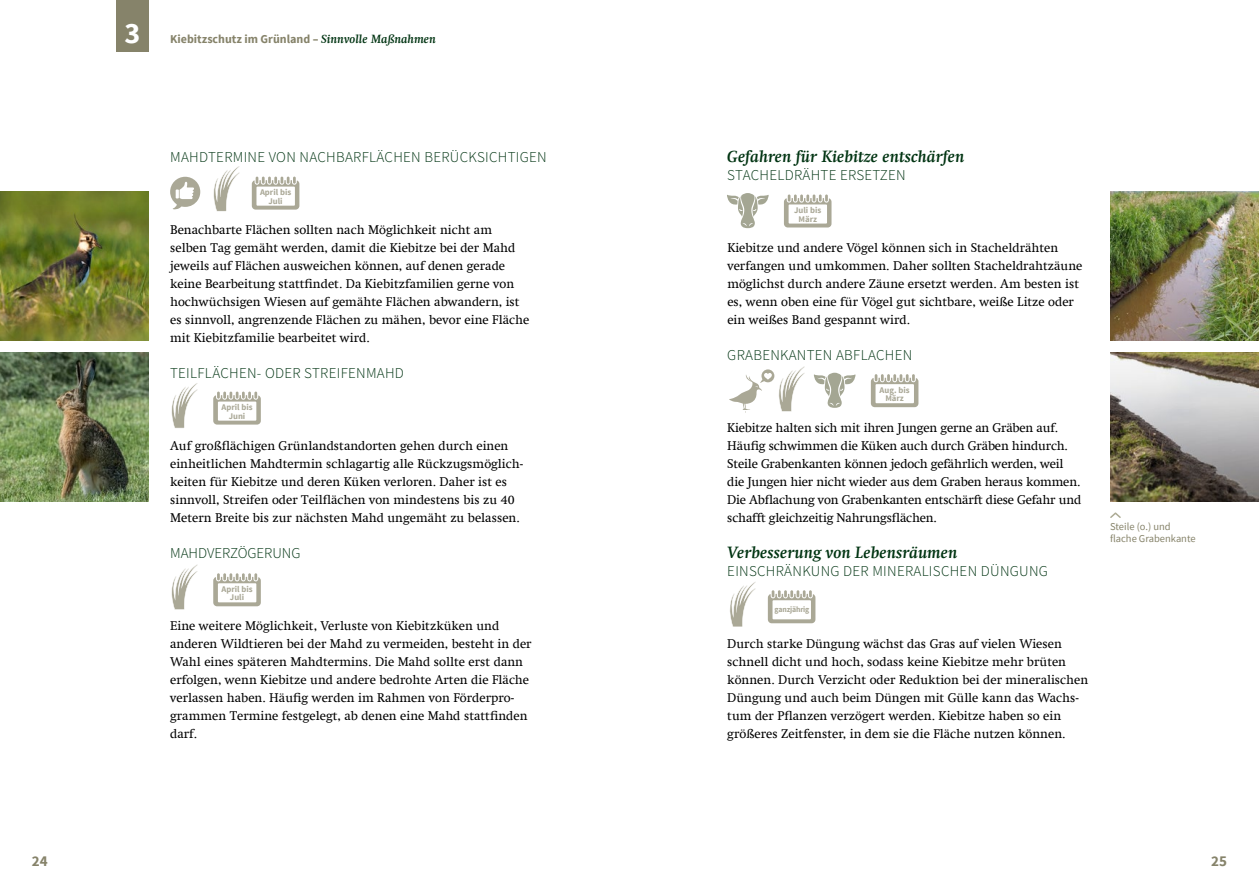
<style>
.page{position:relative;width:1259px;height:893px;background:#fff}
.page>*{position:absolute;margin:0;border:0;box-sizing:border-box;transform-origin:0 0}
.t1{font:700 30px "Source Sans Pro";color:#fff}
.t2{font:italic 700 16.5px "Swift Com";color:#003412}
.t3{font:300 15px "Source Sans Pro";letter-spacing:.02em;color:#003412}
.t4{font:300 15px "Source Sans Pro";color:#003412}
.t5{font:700 15px "Source Sans Pro";color:#86836a}
.t6{font:12.75px/18px "Swift Com";color:#000}
.t7{font:700 12px "Source Sans Pro";color:#86836a}
.t8{font:10.5px/12px "Source Sans Pro";color:#86836a}
.t9{font:700 8.7px/8.7px "Source Sans Pro";color:#86836a;text-align:center}
.t10{font:700 8.1px "Source Sans Pro";letter-spacing:-.02em;color:#86836a;scale:.96 1}
.s1{font-family:"Swift Com";font-style:italic;color:#003412}
</style>
<div class="page">
<div style="left:116px;top:0;width:33px;height:51px;background:#86836a"></div>
<svg style="left:170px;top:177px;width:30px;height:32px"></svg>
<svg style="left:252px;top:177px;width:47px;height:33px"></svg>
<svg style="left:213px;top:392px;width:48px;height:33px"></svg>
<svg style="left:213px;top:573px;width:48px;height:33px"></svg>
<svg style="left:784px;top:194px;width:47px;height:33px"></svg>
<svg style="left:727px;top:193px;width:41px;height:35px"></svg>
<svg style="left:871px;top:374px;width:47px;height:33px"></svg>
<svg style="left:814px;top:373px;width:41px;height:35px"></svg>
<svg style="left:768px;top:590px;width:47px;height:33px"></svg>
<img style="left:0;top:191px;width:149px;height:149px">
<img style="left:1110px;top:191px;width:149px;height:149px">
<img style="left:1110px;top:353px;width:149px;height:149px">
<svg style="left:1110px;top:512px;width:11px;height:6px"></svg>
<svg style="left:213px;top:166px;width:27px;height:45px"></svg>
<svg style="left:171px;top:383px;width:27px;height:45px"></svg>
<svg style="left:729px;top:366px;width:76px;height:46px"></svg>
<svg style="left:730px;top:582px;width:26px;height:45px"></svg>
<svg style="left:171px;top:564px;width:27px;height:46px"></svg>
<img style="left:0;top:353px;width:149px;height:149px">
<h1 class="t1" style="left:124px;top:13px;width:17px">3</h1>
<p class="t7" style="left:170px;top:31px;width:267px">Kiebitzschutz im Grünland – <span class="s1">Sinnvolle Maßnahmen</span></p>
<p class="t3" style="left:170px;top:148px;width:378px">MAHDTERMINE VON NACHBARFLÄCHEN BERÜCKSICHTIGEN</p>
<p class="t9" style="left:260px;top:188px;width:33px">April bis<br>Juli</p>
<p class="t6" style="left:170px;top:221px;width:361px">Benachbarte Flächen sollten nach Möglichkeit nicht am selben Tag gemäht werden, damit die Kiebitze bei der Mahd jeweils auf Flächen ausweichen können, auf denen gerade keine Bearbeitung stattfindet. Da Kiebitzfamilien gerne von hochwüchsigen Wiesen auf gemähte Flächen abwandern, ist es sinnvoll, angrenzende Flächen zu mähen, bevor eine Fläche mit Kiebitzfamilie bearbeitet wird.</p>
<p class="t3" style="left:170px;top:364px;width:235px">TEILFLÄCHEN- ODER STREIFENMAHD</p>
<p class="t9" style="left:221px;top:403px;width:33px">April bis<br>Juni</p>
<p class="t6" style="left:170px;top:437px;width:354px">Auf großflächigen Grünlandstandorten gehen durch einen einheitlichen Mahdtermin schlagartig alle Rückzugsmöglich&shy;keiten für Kiebitze und deren Küken verloren. Daher ist es sinnvoll, Streifen oder Teilflächen von mindestens bis zu 40<br>Metern Breite bis zur nächsten Mahd ungemäht zu belassen.</p>
<p class="t4" style="left:170px;top:544px;width:132px">MAHDVERZÖGERUNG</p>
<p class="t9" style="left:221px;top:585px;width:33px">April bis<br>Juli</p>
<p class="t6" style="left:170px;top:617px;width:363px">Eine weitere Möglichkeit, Verluste von Kiebitzküken und anderen Wildtieren bei der Mahd zu vermeiden, besteht in der Wahl eines späteren Mahdtermins. Die Mahd sollte erst dann erfolgen, wenn Kiebitze und andere bedrohte Arten die Fläche verlassen haben. Häufig werden im Rahmen von Förderpro&shy;grammen Termine festgelegt, ab denen eine Mahd stattfinden darf.</p>
<p class="t2" style="left:727px;top:147px;width:239px">Gefahren für Kiebitze entschärfen</p>
<p class="t3" style="left:727px;top:166px;width:180px">STACHELDRÄHTE ERSETZEN</p>
<p class="t9" style="left:794px;top:206px;width:29px">Juli bis<br>März</p>
<p class="t6" style="left:727px;top:239px;width:356px">Kiebitze und andere Vögel können sich in Stacheldrähten verfangen und umkommen. Daher sollten Stacheldrahtzäune möglichst durch andere Zäune ersetzt werden. Am besten ist es, wenn oben eine für Vögel gut sichtbare, weiße Litze oder ein weißes Band gespannt wird.</p>
<p class="t3" style="left:727px;top:346px;width:187px">GRABENKANTEN ABFLACHEN</p>
<p class="t9" style="left:879px;top:386px;width:32px">Aug. bis<br>März</p>
<p class="t6" style="left:727px;top:419px;width:355px">Kiebitze halten sich mit ihren Jungen gerne an Gräben auf.<br>Häufig schwimmen die Küken auch durch Gräben hindurch.<br>Steile Grabenkanten können jedoch gefährlich werden, weil die Jungen hier nicht wieder aus dem Graben heraus kommen.<br>Die Abflachung von Grabenkanten entschärft diese Gefahr und schafft gleichzeitig Nahrungsflächen.</p>
<p class="t2" style="left:727px;top:543px;width:231px">Verbesserung von Lebensräumen</p>
<p class="t3" style="left:727px;top:562px;width:322px">EINSCHRÄNKUNG DER MINERALISCHEN DÜNGUNG</p>
<p class="t10" style="left:774px;top:604px;width:38px">ganzjährig</p>
<p class="t6" style="left:727px;top:635px;width:362px">Durch starke Düngung wächst das Gras auf vielen Wiesen schnell dicht und hoch, sodass keine Kiebitze mehr brüten können. Durch Verzicht oder Reduktion bei der mineralischen Düngung und auch beim Düngen mit Gülle kann das Wachs&shy;tum der Pflanzen verzögert werden. Kiebitze haben so ein größeres Zeitfenster, in dem sie die Fläche nutzen können.</p>
<p class="t8" style="left:1110px;top:520px;width:87px">Steile (o.) und flache Grabenkante</p>
<p class="t5" style="left:32px;top:852px;width:17px">24</p>
<p class="t5" style="left:1211px;top:852px;width:17px">25</p>
</div>
